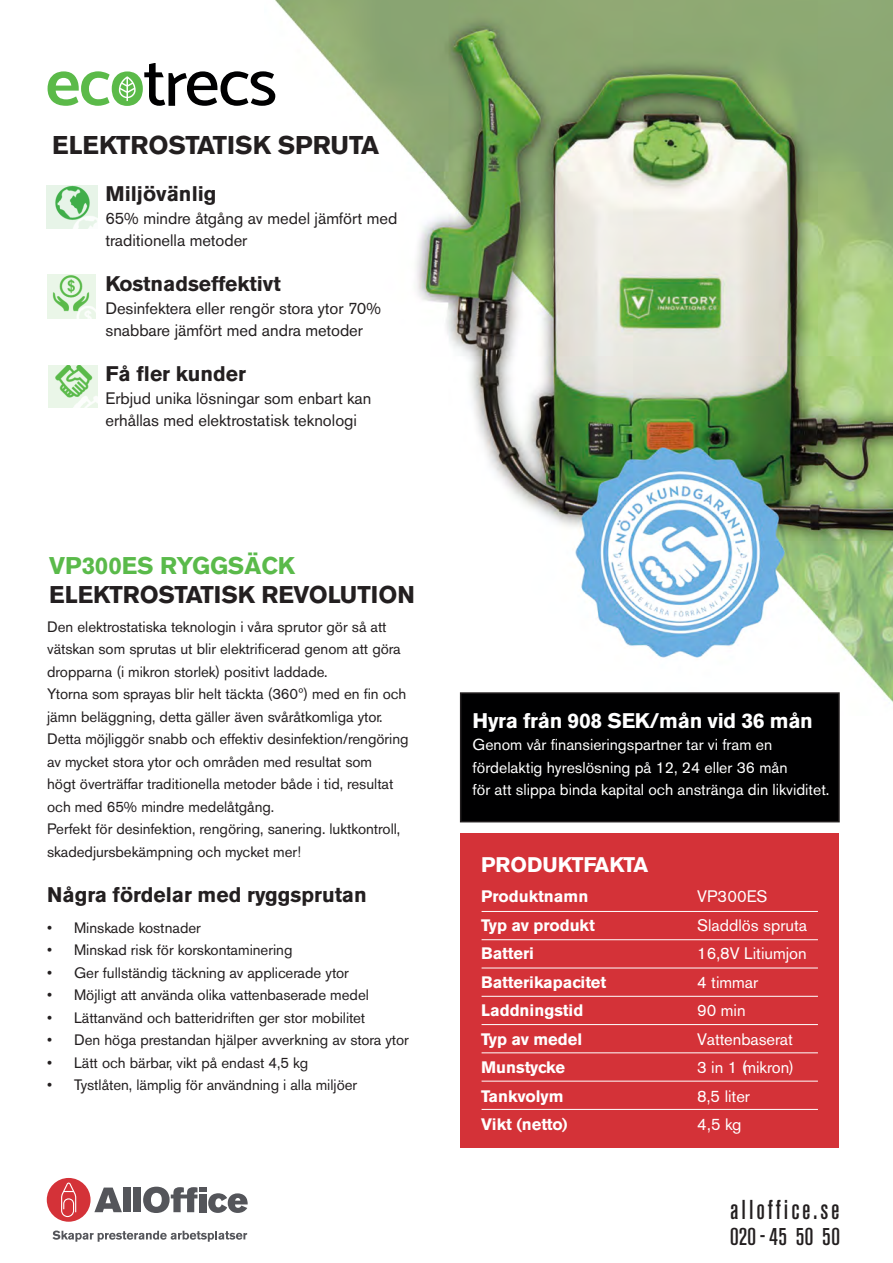
<style>
.page{position:relative;width:893px;height:1263px;background:#fff}
.page>*{position:absolute;margin:0;border:0;box-sizing:border-box;transform-origin:0 0}
.t1{font:500 condensed 27.15px "Akzidenz Grotesk BE";letter-spacing:.11em;color:#231f20}
.t2{font:700 25.5px "Akzidenz Grotesk BE";color:#231f20}
.t3{font:500 condensed 24.15px "Akzidenz Grotesk BE";letter-spacing:.02em;color:#231f20}
.t4{font:700 24px "Akzidenz Grotesk BE";color:#231f20}
.t5{font:700 24px "Akzidenz Grotesk BE";color:#5aba4a}
.t6{font:700 21px "Akzidenz Grotesk BE";color:#231f20}
.t7{font:700 21px "Akzidenz Grotesk BE";letter-spacing:-.015em;color:#fff}
.t8{font:16.5px/22.5px "Akzidenz Grotesk BE";color:#231f20}
.t9{font:700 16.5px "Akzidenz Grotesk BE";color:#fff}
.t10{font:16.5px "Akzidenz Grotesk BE";color:#fff}
.t11{font:15.75px/22.5px "Akzidenz Grotesk BE";color:#fff}
.t12{font:15px/22.5px "Akzidenz Grotesk BE";color:#231f20}
</style>
<div class="page">
<img style="left:275px;top:0;width:618px;height:716px">
<svg style="left:47px;top:185px;width:51px;height:44px;background:#c1e4c4"></svg>
<svg style="left:48px;top:365px;width:50px;height:43px;background:#c8e7c3"></svg>
<svg style="left:47px;top:275px;width:49px;height:44px;background:#ceeaca"></svg>
<div style="left:461px;top:693px;width:378px;height:129px;background:#000001"></div>
<div style="left:460px;top:692px;width:380px;height:130px;border:2px solid #231f20"></div>
<div style="left:461px;top:833px;width:378px;height:315px;background:#d43238"></div>
<hr style="left:482px;top:911px;width:336px;height:1px;background:#fff">
<hr style="left:482px;top:1024px;width:336px;height:1px;background:#fff">
<hr style="left:482px;top:1081px;width:336px;height:1px;background:#fff">
<hr style="left:482px;top:939px;width:336px;height:1px;background:#fff">
<hr style="left:482px;top:968px;width:336px;height:1px;background:#fff">
<hr style="left:482px;top:996px;width:336px;height:1px;background:#fff">
<hr style="left:482px;top:1052px;width:336px;height:1px;background:#fff">
<hr style="left:482px;top:1109px;width:336px;height:1px;background:#fff">
<svg style="left:48px;top:64px;width:227px;height:42px"></svg>
<svg style="left:47px;top:1178px;width:75px;height:44px"></svg>
<div style="left:123px;top:1187px;width:8px;height:25px;background:#54555a"></div>
<div style="left:133px;top:1187px;width:8px;height:25px;background:#54555a"></div>
<svg style="left:143px;top:1187px;width:105px;height:26px"></svg>
<svg style="left:52px;top:1230px;width:195px;height:12px"></svg>
<h2 class="t2" style="left:52px;top:130px;width:328px">ELEKTROSTATISK SPRUTA</h2>
<h3 class="t6" style="left:105px;top:182px;width:113px">Miljövänlig</h3>
<p class="t8" style="left:105px;top:207px;width:293px">65% mindre åtgång av medel jämfört med traditionella metoder</p>
<h3 class="t6" style="left:105px;top:272px;width:177px">Kostnadseffektivt</h3>
<p class="t8" style="left:105px;top:297px;width:277px">Desinfektera eller rengör stora ytor 70% snabbare jämfört med andra metoder</p>
<h3 class="t6" style="left:105px;top:362px;width:142px">Få fler kunder</h3>
<p class="t8" style="left:105px;top:387px;width:267px">Erbjud unika lösningar som enbart kan erhållas med elektrostatisk teknologi</p>
<h3 class="t5" style="left:49px;top:552px;width:247px">VP300ES RYGGSÄCK</h3>
<h3 class="t4" style="left:49px;top:581px;width:367px">ELEKTROSTATISK REVOLUTION</h3>
<p class="t12" style="left:47px;top:615px;width:363px">Den elektrostatiska teknologin i våra sprutor gör så att vätskan som sprutas ut blir elektrificerad genom att göra dropparna (i mikron storlek) positivt laddade.<br>Ytorna som sprayas blir helt täckta (360º) med en fin och jämn beläggning, detta gäller även svåråtkomliga ytor.<br>Detta möjliggör snabb och effektiv desinfektion/rengöring av mycket stora ytor och områden med resultat som<br>högt överträffar traditionella metoder både i tid, resultat och med 65% mindre medelåtgång.<br>Perfekt för desinfektion, rengöring, sanering. luktkontroll, skadedjursbekämpning och mycket mer!</p>
<h3 class="t6" style="left:47px;top:882px;width:321px">Några fördelar med ryggsprutan</h3>
<p class="t12" style="left:47px;top:916px;width:155px">• Minskade kostnader</p>
<p class="t12" style="left:47px;top:939px;width:247px">• Minskad risk för korskontaminering</p>
<p class="t12" style="left:47px;top:961px;width:303px">• Ger fullständig täckning av applicerade ytor</p>
<p class="t12" style="left:47px;top:984px;width:323px">• Möjligt att använda olika vattenbaserade medel</p>
<p class="t12" style="left:47px;top:1006px;width:320px">• Lättanvänd och batteridriften ger stor mobilitet</p>
<p class="t12" style="left:47px;top:1029px;width:363px">• Den höga prestandan hjälper avverkning av stora ytor</p>
<p class="t12" style="left:47px;top:1051px;width:262px">• Lätt och bärbar, vikt på endast 4,5 kg</p>
<p class="t12" style="left:47px;top:1074px;width:312px">• Tystlåten, lämplig för användning i alla miljöer</p>
<h3 class="t7" style="left:473px;top:708px;width:342px">Hyra från 908 SEK/mån vid 36 mån</h3>
<p class="t11" style="left:473px;top:733px;width:358px">Genom vår finansieringspartner tar vi fram en fördelaktig hyreslösning på 12, 24 eller 36 mån<br>för att slippa binda kapital och anstränga din likviditet.</p>
<h3 class="t7" style="left:481px;top:853px;width:169px">PRODUKTFAKTA</h3>
<p class="t9" style="left:481px;top:887px;width:109px">Produktnamn</p>
<p class="t10" style="left:697px;top:886px;width:72px">VP300ES</p>
<p class="t9" style="left:481px;top:915px;width:115px">Typ av produkt</p>
<p class="t10" style="left:697px;top:915px;width:111px">Sladdlös spruta</p>
<p class="t9" style="left:481px;top:944px;width:54px">Batteri</p>
<p class="t10" style="left:697px;top:943px;width:111px">16,8V Litiumjon</p>
<p class="t9" style="left:481px;top:972px;width:127px">Batterikapacitet</p>
<p class="t10" style="left:697px;top:972px;width:63px">4 timmar</p>
<p class="t9" style="left:481px;top:1001px;width:104px">Laddningstid</p>
<p class="t10" style="left:697px;top:1000px;width:50px">90 min</p>
<p class="t9" style="left:481px;top:1029px;width:103px">Typ av medel</p>
<p class="t10" style="left:697px;top:1029px;width:97px">Vattenbaserat</p>
<p class="t9" style="left:481px;top:1058px;width:85px">Munstycke</p>
<p class="t10" style="left:697px;top:1057px;width:98px">3 in 1 (mikron)</p>
<p class="t9" style="left:481px;top:1086px;width:84px">Tankvolym</p>
<p class="t10" style="left:697px;top:1086px;width:54px">8,5 liter</p>
<p class="t9" style="left:481px;top:1115px;width:88px">Vikt (netto)</p>
<p class="t10" style="left:697px;top:1114px;width:46px">4,5 kg</p>
<h1 class="t1" style="left:730px;top:1194px;width:111px">alloffice.se</h1>
<h3 class="t3" style="left:730px;top:1223px;width:111px">020-45 50 50</h3>
</div>
